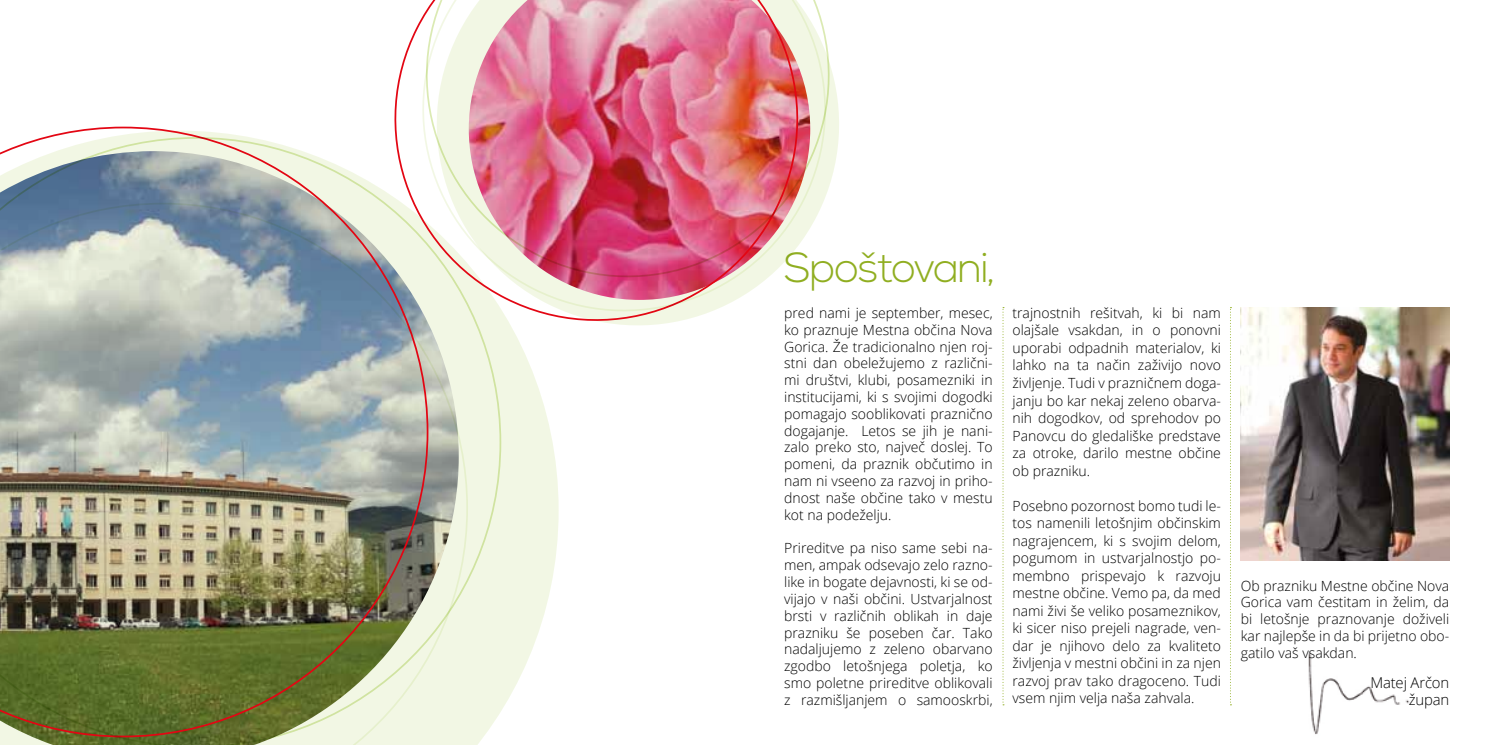
<style>
.page{position:relative;width:1489px;height:745px;background:#fff}
.page>*{position:absolute;margin:0;border:0;box-sizing:border-box;transform-origin:0 0}
.t1{font:300 42px "Nexa";letter-spacing:-.035em;color:#90ae21}
.t2{font:300 14.88px/17.8px "Open Sans";letter-spacing:-.01em;color:#000;text-align:right}
.t3{font:300 14px/16.8px "Open Sans";color:#000;text-align:justify}
</style>
<div class="page">
<img style="left:1308px;top:652px;width:102px;height:83px">
<img style="left:1240px;top:307px;width:209px;height:252px">
<svg style="left:1230px;top:307px;width:1px;height:398px"></svg>
<svg style="left:1002px;top:307px;width:1px;height:398px"></svg>
<svg style="left:501px;top:353px;width:57px;height:358px;fill:#f2f7e4"></svg>
<img style="left:0;top:137px;width:501px;height:607px">
<svg style="left:367px;top:106px;width:155px;height:242px"></svg>
<svg style="left:395px;top:82px;width:332px;height:257px"></svg>
<img style="left:398px;top:0;width:441px;height:304px">
<h1 class="t1" style="left:784px;top:243px;width:213px">Spoštovani,</h1>
<p class="t3" style="left:784px;top:304px;width:210px">pred nami je september, mesec, ko praznuje Mestna občina Nova Gorica. Že tradicionalno njen roj&shy;stni dan obeležujemo z različni&shy;mi društvi, klubi, posamezniki in institucijami, ki s svojimi dogodki pomagajo sooblikovati praznično dogajanje. Letos se jih je nani&shy;zalo preko sto, največ doslej. To pomeni, da praznik občutimo in nam ni vseeno za razvoj in priho&shy;dnost naše občine tako v mestu kot na podeželju.</p>
<p class="t3" style="left:784px;top:539px;width:210px">Prireditve pa niso same sebi na&shy;men, ampak odsevajo zelo razno&shy;like in bogate dejavnosti, ki se od&shy;vijajo v naši občini. Ustvarjalnost brsti v različnih oblikah in daje prazniku še poseben čar. Tako nadaljujemo z zeleno obarvano zgodbo letošnjega poletja, ko smo poletne prireditve oblikovali z razmišljanjem o samooskrbi,</p>
<p class="t3" style="left:1012px;top:303px;width:210px;line-height:17.5px">trajnostnih rešitvah, ki bi nam olajšale vsakdan, in o ponovni uporabi odpadnih materialov, ki lahko na ta način zaživijo novo življenje. Tudi v prazničnem doga&shy;janju bo kar nekaj zeleno obarva&shy;nih dogodkov, od sprehodov po Panovcu do gledališke predstave za otroke, darilo mestne občine ob prazniku.</p>
<p class="t3" style="left:1012px;top:496px;width:210px;line-height:17.5px">Posebno pozornost bomo tudi le&shy;tos namenili letošnjim občinskim nagrajencem, ki s svojim delom, pogumom in ustvarjalnostjo po&shy;membno prispevajo k razvoju mestne občine. Vemo pa, da med nami živi še veliko posameznikov, ki sicer niso prejeli nagrade, ven&shy;dar je njihovo delo za kvaliteto življenja v mestni občini in za njen razvoj prav tako dragoceno. Tudi vsem njim velja naša zahvala.</p>
<p class="t3" style="left:1240px;top:576px;width:210px">Ob prazniku Mestne občine Nova Gorica vam čestitam in želim, da bi letošnje praznovanje doživeli kar najlepše in da bi prijetno obo&shy;gatilo vaš vsakdan.</p>
<p class="t2" style="left:1370px;top:672px;width:80px">Matej Arčon župan</p>
</div>
